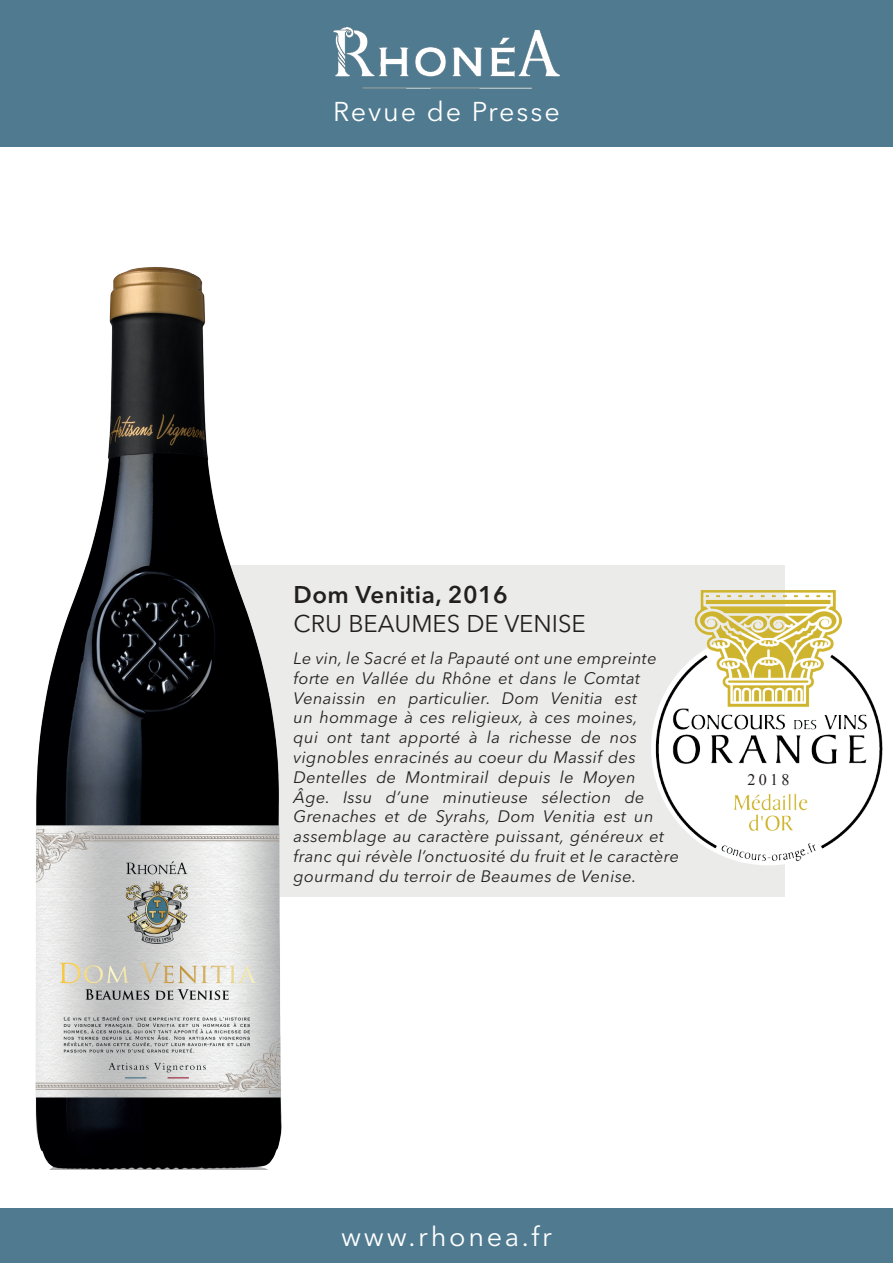
<style>
.page{position:relative;width:893px;height:1263px;background:#fff}
.page>*{position:absolute;margin:0;border:0;box-sizing:border-box;transform-origin:0 0}
.t1{font:27px "Avenir Next LT Pro";letter-spacing:.1em;color:#fff}
.t2{font:27px "Avenir Next LT Pro";letter-spacing:.07em;color:#fff}
.t3{font:24px "Avenir Next LT Pro";color:#231f20}
.t4{font:600 24px "Avenir Next LT Pro";letter-spacing:.02em;color:#231f20}
.t5{font:italic 16.5px/19.8px "Avenir Next LT Pro";letter-spacing:.02em;color:#231f20}
.t6{font:16.05px "Times New Roman";color:#231f20}
</style>
<div class="page">
<div style="left:0;top:1209px;width:893px;height:54px;background:#4f7a90"></div>
<div style="left:0;top:0;width:893px;height:146px;background:#4f7a90"></div>
<img style="left:333px;top:28px;width:226px;height:61px">
<div style="left:215px;top:565px;width:570px;height:331px;background:#ebebea"></div>
<img style="left:35px;top:267px;width:259px;height:902px">
<img style="left:651px;top:590px;width:232px;height:275px">
<h1 class="t2" style="left:333px;top:95px;width:228px">Revue de Presse</h1>
<h2 class="t4" style="left:294px;top:580px;width:216px">Dom Venitia, 2016</h2>
<h2 class="t3" style="left:294px;top:609px;width:294px">CRU BEAUMES DE VENISE</h2>
<p class="t5" style="left:294px;top:648px;width:387px">Le vin, le Sacré et la Papauté ont une empreinte forte en Vallée du Rhône et dans le Comtat Venaissin en particulier. Dom Venitia est<br>un hommage à ces religieux, à ces moines,<br>qui ont tant apporté à la richesse de nos vignobles enracinés au coeur du Massif des Dentelles de Montmirail depuis le Moyen<br>Âge. Issu d’une minutieuse sélection de Grenaches et de Syrahs, Dom Venitia est un assemblage au caractère puissant, généreux et franc qui révèle l’onctuosité du fruit et le caractère gourmand du terroir de Beaumes de Venise.</p>
<p class="t6" style="left:747px;top:768px;width:43px">2018</p>
<h1 class="t1" style="left:341px;top:1221px;width:212px">www.rhonea.fr</h1>
</div>
